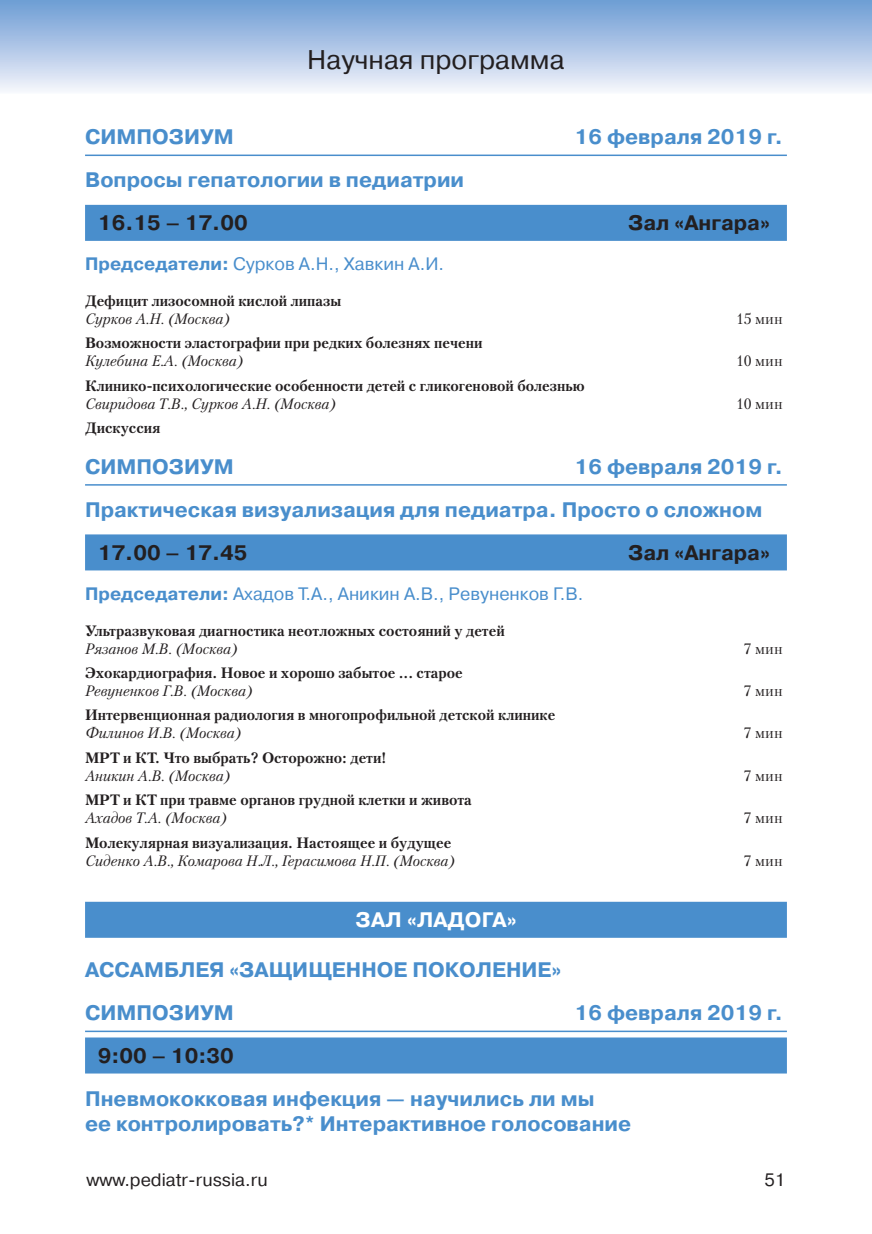
<style>
.page{position:relative;width:872px;height:1234px;background:#fff}
.page>*{position:absolute;margin:0;border:0;box-sizing:border-box;transform-origin:0 0}
.t1{font:27px "Pragmatica C";color:#231f20}
.t2{font:700 21px/43.2px "Pragmatica C";color:#498ecc}
.t3{font:700 21px "Pragmatica C";color:#231f20}
.t4{font:700 21px "Pragmatica C";letter-spacing:.01em;color:#fff}
.t5{font:18px "Pragmatica C";color:#498ecc}
.t6{font:18px "Pragmatica C";color:#231f20}
.t7{font:700 15px "Petersburg C";color:#231f20}
.t8{font:italic 15px "Petersburg C";color:#231f20}
.t9{font:15px "Petersburg C";color:#231f20}
.s1{font-weight:700}
</style>
<div class="page">
<div style="left:0;top:0;width:872px;height:94px;background:linear-gradient(to bottom,#6b9bd3,#f5f5fb)"></div>
<hr style="left:85px;top:154px;width:702px;height:2px;background:#498ecc">
<div style="left:85px;top:205px;width:702px;height:36px;background:#498ecc"></div>
<hr style="left:85px;top:484px;width:702px;height:1px;background:#498ecc">
<div style="left:85px;top:534px;width:702px;height:36px;background:#498ecc"></div>
<div style="left:85px;top:901px;width:702px;height:36px;background:#498ecc"></div>
<hr style="left:85px;top:1030px;width:702px;height:1px;background:#498ecc">
<div style="left:85px;top:1037px;width:702px;height:36px;background:#498ecc"></div>
<h1 class="t1" style="left:307px;top:50px;width:259px">Научная программа</h1>
<h2 class="t2" style="left:85px;top:116px;width:150px">СИМПОЗИУМ</h2>
<h2 class="t2" style="left:574px;top:116px;width:210px">16 февраля 2019 г.</h2>
<h2 class="t2" style="left:85px;top:160px;width:380px">Вопросы гепатологии в педиатрии</h2>
<h2 class="t3" style="left:98px;top:215px;width:151px">16.15 – 17.00</h2>
<h2 class="t3" style="left:628px;top:215px;width:143px">Зал «Ангара»</h2>
<p class="t5" style="left:85px;top:257px;width:360px"><span class="s1">Председатели:</span> Сурков А.Н., Хавкин А.И.</p>
<p class="t7" style="left:85px;top:294px;width:258px">Дефицит лизосомной кислой липазы</p>
<p class="t8" style="left:85px;top:312px;width:146px">Сурков А.Н. (Москва)</p>
<p class="t9" style="left:736px;top:312px;width:48px">15 мин</p>
<p class="t7" style="left:85px;top:337px;width:399px">Возможности эластографии при редких болезнях печени</p>
<p class="t8" style="left:85px;top:355px;width:160px">Кулебина Е.А. (Москва)</p>
<p class="t9" style="left:736px;top:354px;width:48px">10 мин</p>
<p class="t7" style="left:85px;top:379px;width:501px">Клинико-психологические особенности детей с гликогеновой болезнью</p>
<p class="t8" style="left:85px;top:397px;width:252px">Свиридова Т.В., Сурков А.Н. (Москва)</p>
<p class="t9" style="left:736px;top:396px;width:48px">10 мин</p>
<p class="t7" style="left:85px;top:421px;width:77px">Дискуссия</p>
<h2 class="t2" style="left:85px;top:446px;width:150px">СИМПОЗИУМ</h2>
<h2 class="t2" style="left:85px;top:446px;width:699px;text-indent:489px">16 февраля 2019 г.<br>Практическая визуализация для педиатра. Просто о сложном</h2>
<h2 class="t3" style="left:98px;top:545px;width:151px">17.00 – 17.45</h2>
<h2 class="t3" style="left:628px;top:545px;width:143px">Зал «Ангара»</h2>
<p class="t5" style="left:85px;top:586px;width:500px"><span class="s1">Председатели:</span> Ахадов Т.А., Аникин А.В., Ревуненков Г.В.</p>
<p class="t7" style="left:85px;top:624px;width:421px">Ультразвуковая диагностика неотложных состояний у детей</p>
<p class="t8" style="left:85px;top:642px;width:154px">Рязанов М.В. (Москва)</p>
<p class="t9" style="left:744px;top:641px;width:40px">7 мин</p>
<p class="t7" style="left:85px;top:666px;width:379px">Эхокардиография. Новое и хорошо забытое ... старое</p>
<p class="t8" style="left:85px;top:684px;width:169px">Ревуненков Г.В. (Москва)</p>
<p class="t9" style="left:744px;top:683px;width:40px">7 мин</p>
<p class="t7" style="left:85px;top:708px;width:472px">Интервенционная радиология в многопрофильной детской клинике</p>
<p class="t8" style="left:85px;top:726px;width:158px">Филинов И.В. (Москва)</p>
<p class="t9" style="left:744px;top:726px;width:40px">7 мин</p>
<p class="t7" style="left:85px;top:751px;width:303px">МРТ и КТ. Что выбрать? Осторожно: дети!</p>
<p class="t8" style="left:85px;top:769px;width:147px">Аникин А.В. (Москва)</p>
<p class="t9" style="left:744px;top:768px;width:40px">7 мин</p>
<p class="t7" style="left:85px;top:793px;width:388px">МРТ и КТ при травме органов грудной клетки и живота</p>
<p class="t8" style="left:85px;top:811px;width:143px">Ахадов Т.А. (Москва)</p>
<p class="t9" style="left:744px;top:810px;width:40px">7 мин</p>
<p class="t7" style="left:85px;top:835px;width:368px">Молекулярная визуализация. Настоящее и будущее</p>
<p class="t8" style="left:85px;top:853px;width:371px">Сиденко А.В., Комарова Н.Л., Герасимова Н.П. (Москва)</p>
<p class="t9" style="left:744px;top:853px;width:40px">7 мин</p>
<h2 class="t4" style="left:355px;top:912px;width:163px">ЗАЛ «ЛАДОГА»</h2>
<h2 class="t2" style="left:85px;top:949px;width:478px">АССАМБЛЕЯ «ЗАЩИЩЕННОЕ ПОКОЛЕНИЕ»<br>СИМПОЗИУМ</h2>
<h2 class="t2" style="left:574px;top:992px;width:210px">16 февраля 2019 г.</h2>
<h2 class="t3" style="left:98px;top:1047px;width:137px">9:00 – 10:30</h2>
<h2 class="t2" style="left:85px;top:1087px;width:547px;line-height:25.2px">Пневмококковая инфекция — научились ли мы<br>ее контролировать?* Интерактивное голосование</h2>
<p class="t6" style="left:87px;top:1172px;width:183px">www.pediatr-russia.ru</p>
<p class="t6" style="left:764px;top:1172px;width:22px">51</p>
</div>
